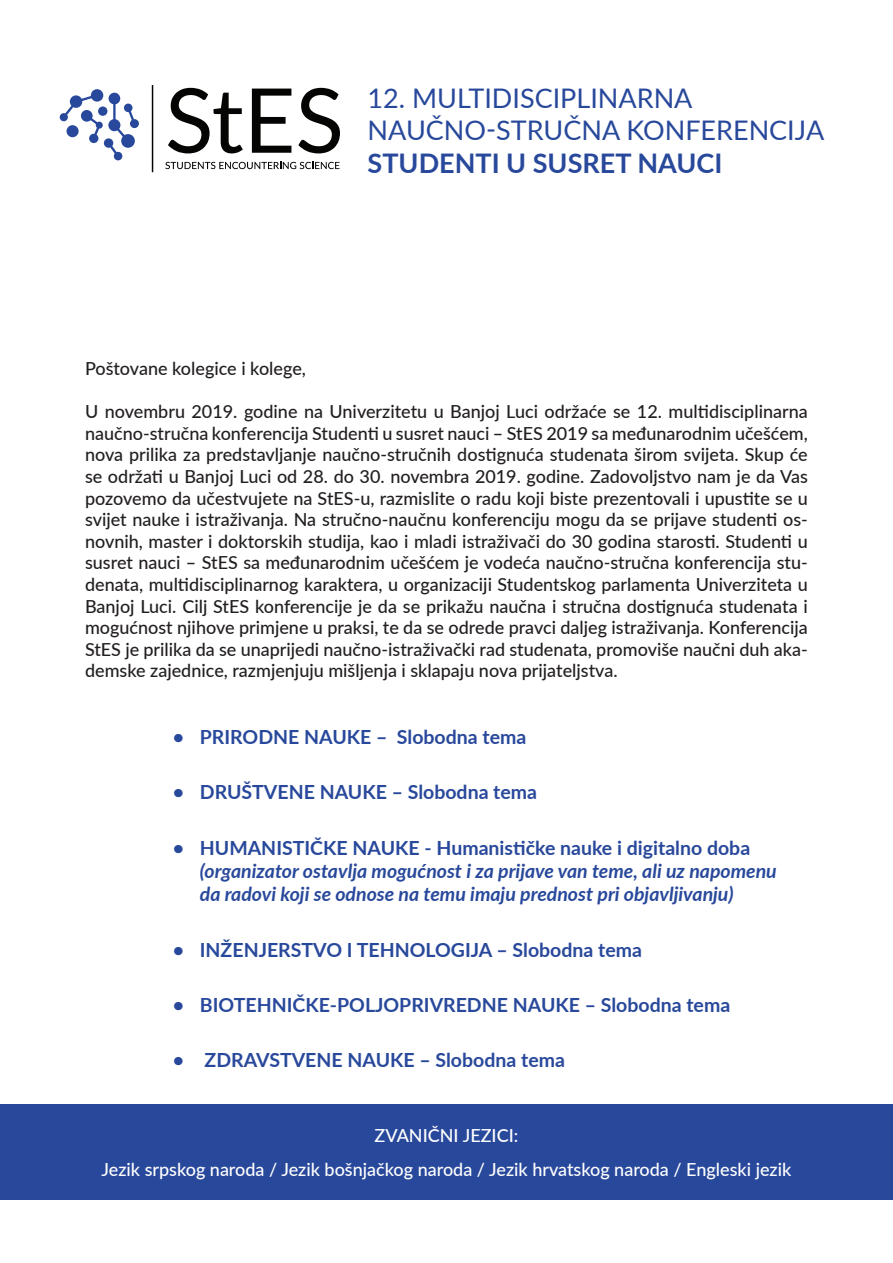
<style>
.page{position:relative;width:893px;height:1263px;background:#fff}
.page>*{position:absolute;margin:0;border:0;box-sizing:border-box;transform-origin:0 0}
.t1{font:27px/32.4px "Lato";color:#28489b}
.t2{font:700 27px "Lato";color:#28489b}
.t3{font:700 19.5px "Lato";color:#28489b}
.t4{font:italic 700 19.5px/23.4px "Lato";color:#28489b}
.t5{font:500 18px/21.6px "Lato";color:#231f20;text-align:justify}
.t6{font:500 18px/34.3px "Lato";color:#fff;text-align:center}
</style>
<div class="page">
<div style="left:0;top:1104px;width:893px;height:96px;background:#28489b"></div>
<svg style="left:168px;top:88px;width:75px;height:65px"></svg>
<svg style="left:252px;top:89px;width:39px;height:64px"></svg>
<svg style="left:298px;top:88px;width:42px;height:65px"></svg>
<svg style="left:165px;top:162px;width:174px;height:7px"></svg>
<hr style="left:152px;top:85px;width:1px;height:87px;background:#040503">
<svg style="left:60px;top:89px;width:79px;height:71px"></svg>
<h1 class="t1" style="left:368px;top:81px;width:458px">12. MULTIDISCIPLINARNA<br>NAUČNO-STRUČNA KONFERENCIJA</h1>
<h1 class="t2" style="left:368px;top:143px;width:32px">Studentiususretnau</h1>
<h1 class="t2" style="left:696px;top:143px;width:23px">ci</h1>
<p class="t5" style="left:85px;top:357px;width:222px">Poštovane kolegice i kolege,</p>
<p class="t5" style="left:85px;top:400px;width:724px">U novembru 2019. godine na Univerzitetu u Banjoj Luci održaće se 12. multidisciplinarna naučno-stručna konferencija Studenti u susret nauci – StES 2019 sa međunarodnim učešćem, nova prilika za predstavlјanje naučno-stručnih dostignuća studenata širom svijeta. Skup će se održati u Banjoj Luci od 28. do 30. novembra 2019. godine. Zadovolјstvo nam je da Vas pozovemo da učestvujete na StES-u, razmislite o radu koji biste prezentovali i upustite se u svijet nauke i istraživanja. Na stručno-naučnu konferenciju mogu da se prijave studenti os&shy;novnih, master i doktorskih studija, kao i mladi istraživači do 30 godina starosti. Studenti u susret nauci – StES sa međunarodnim učešćem je vodeća naučno-stručna konferencija stu&shy;denata, multidisciplinarnog karaktera, u organizaciji Studentskog parlamenta Univerziteta u Banjoj Luci. Cilј StES konferencije je da se prikažu naučna i stručna dostignuća studenata i mogućnost njihove primjene u praksi, te da se odrede pravci dalјeg istraživanja. Konferencija StES je prilika da se unaprijedi naučno-istraživački rad studenata, promoviše naučni duh aka&shy;demske zajednice, razmjenjuju mišlјenja i sklapaju nova prijatelјstva.</p>
<p class="t3" style="left:173px;top:722px;width:355px">• PRIRODNE NAUKE – Slobodna tema</p>
<p class="t3" style="left:173px;top:778px;width:366px">• DRUŠTVENE NAUKE – Slobodna tema</p>
<p class="t3" style="left:173px;top:833px;width:579px">• HUMANISTIČKE NAUKE - Humanističke nauke i digitalno doba</p>
<p class="t4" style="left:200px;top:858px;width:578px">(organizator ostavlјa mogućnost i za prijave van teme, ali uz napomenu da radovi koji se odnose na temu imaju prednost pri objavlјivanju)</p>
<p class="t3" style="left:173px;top:935px;width:471px">• INŽENJERSTVO I TEHNOLOGIJA – Slobodna tema</p>
<p class="t3" style="left:173px;top:990px;width:559px">• BIOTEHNIČKE-POLJOPRIVREDNE NAUKE – Slobodna tema</p>
<p class="t3" style="left:173px;top:1046px;width:394px">• ZDRAVSTVENE NAUKE – Slobodna tema</p>
<p class="t6" style="left:101px;top:1117px;width:691px">ZVANIČNI JEZICI:<br>Jezik srpskog naroda / Jezik bošnjačkog naroda / Jezik hrvatskog naroda / Engleski jezik</p>
</div>
